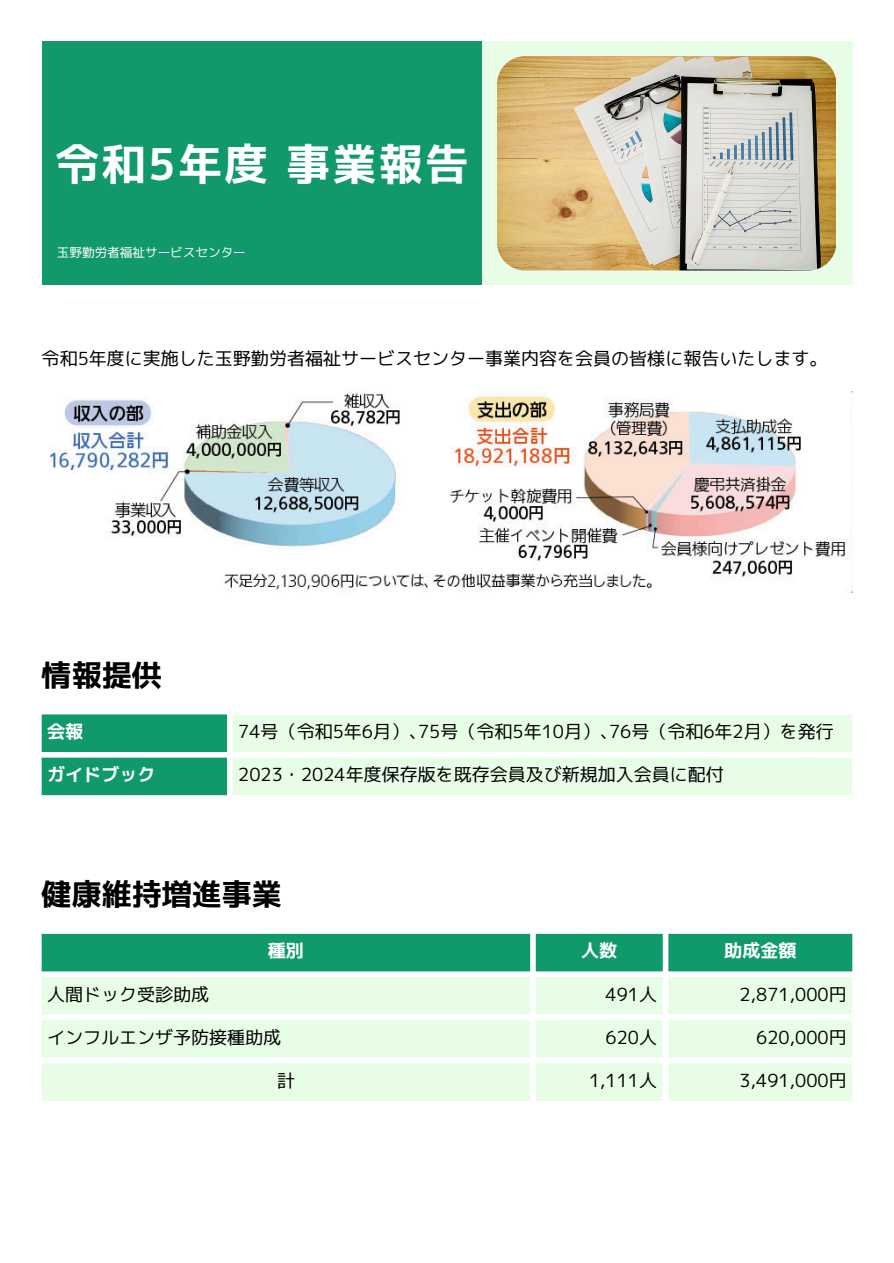
<style>
.page{position:relative;width:894px;height:1263px;background:#fff}
.page>*{position:absolute;margin:0;border:0;box-sizing:border-box;transform-origin:0 0}
.t1{font:43.65px "mplus 1 p bold";letter-spacing:.055em;color:#fff}
.t2{font:30px "mplus 1 p bold";color:#000}
.t3{font:18px "mplus 1 p regular";color:#000}
.t4{font:18px "mplus 1 p bold";color:#fff}
.t5{font:12.6px "mplus 1 p regular";color:#fff}
</style>
<div class="page">
<div style="left:42px;top:42px;width:810px;height:243px;background:#119969"></div>
<div style="left:482px;top:42px;width:370px;height:243px;background:#e7fde6"></div>
<img style="left:497px;top:57px;width:338px;height:213px;border-radius:28px">
<img style="left:50px;top:392px;width:802px;height:201px">
<svg style="left:42px;top:714px;width:185px;height:81px"></svg>
<svg style="left:233px;top:714px;width:619px;height:81px;fill:#e7fde6"></svg>
<div style="left:42px;top:934px;width:810px;height:37px;background:#109a69"></div>
<svg style="left:42px;top:977px;width:810px;height:124px;fill:#e7fde6"></svg>
<p class="t1" style="left:55px;top:133px;width:414px">令和5年度事業報告</p>
<p class="t5" style="left:57px;top:244px;width:190px">玉野勤労者福祉サービスセンター</p>
<p class="t3" style="left:42px;top:345px;width:787px">令和5年度に実施した玉野勤労者福祉サービスセンター事業内容を会員の皆様に報告いたします。</p>
<h1 class="t2" style="left:42px;top:654px;width:121px">情報提供</h1>
<p class="t4" style="left:47px;top:719px;width:38px">会報</p>
<p class="t3" style="left:238px;top:719px;width:597px">74号（令和5年6月）､75号（令和5年10月）､76号（令和6年2月）を発行</p>
<p class="t4" style="left:47px;top:762px;width:110px">ガイドブック</p>
<p class="t3" style="left:238px;top:762px;width:487px">2023・2024年度保存版を既存会員及び新規加入会員に配付</p>
<h1 class="t2" style="left:42px;top:872px;width:241px">健康維持増進事業</h1>
<p class="t4" style="left:268px;top:938px;width:38px">種別</p>
<p class="t4" style="left:581px;top:938px;width:38px">人数</p>
<p class="t4" style="left:724px;top:938px;width:74px">助成金額</p>
<p class="t3" style="left:47px;top:981px;width:163px">人間ドック受診助成</p>
<p class="t3" style="left:605px;top:981px;width:53px">491人</p>
<p class="t3" style="left:739px;top:981px;width:108px">2,871,000円</p>
<p class="t3" style="left:47px;top:1024px;width:235px">インフルエンザ予防接種助成</p>
<p class="t3" style="left:605px;top:1024px;width:53px">620人</p>
<p class="t3" style="left:756px;top:1024px;width:92px">620,000円</p>
<p class="t3" style="left:277px;top:1068px;width:19px">計</p>
<p class="t3" style="left:589px;top:1068px;width:70px">1,111人</p>
<p class="t3" style="left:739px;top:1068px;width:108px">3,491,000円</p>
</div>
